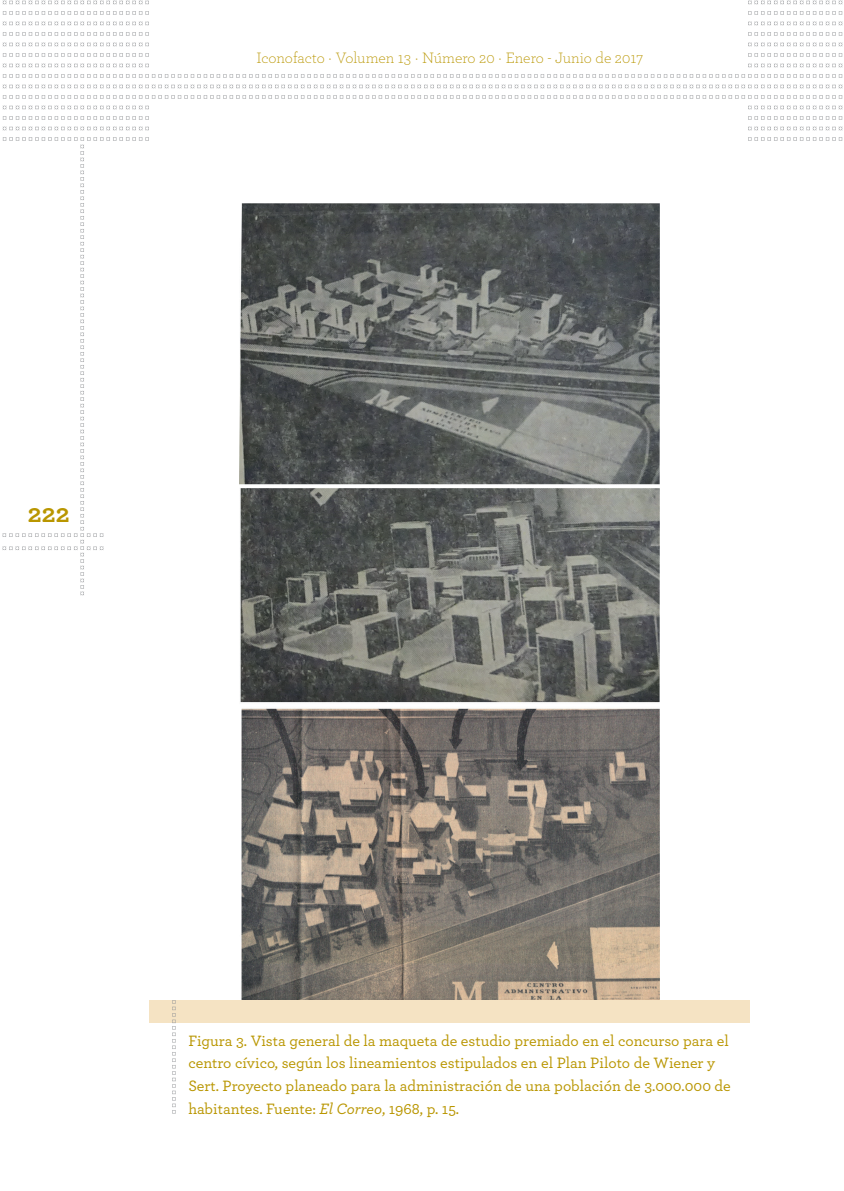
<style>
.page{position:relative;width:844px;height:1191px;background:#fff}
.page>*{position:absolute;margin:0;border:0;box-sizing:border-box;transform-origin:0 0}
.t1{font:700 26.25px "Archer Pro";color:#b99600}
.PIE_DE_FOTO{font:500 15.75px/22.8px "Archer Pro";color:#b99600}
.t2{font:300 15.75px "Archer Pro";color:#b99600}
.s1{font-style:italic}
</style>
<div class="page">
<svg style="left:2px;top:127px;width:840px;height:3px"></svg>
<svg style="left:2px;top:116px;width:840px;height:4px"></svg>
<svg style="left:2px;top:106px;width:840px;height:3px"></svg>
<svg style="left:2px;top:95px;width:840px;height:4px"></svg>
<svg style="left:2px;top:85px;width:840px;height:3px"></svg>
<svg style="left:2px;top:74px;width:840px;height:4px"></svg>
<svg style="left:2px;top:64px;width:840px;height:3px"></svg>
<svg style="left:2px;top:53px;width:840px;height:4px"></svg>
<svg style="left:2px;top:43px;width:840px;height:3px"></svg>
<svg style="left:2px;top:32px;width:840px;height:4px"></svg>
<svg style="left:2px;top:22px;width:840px;height:3px"></svg>
<svg style="left:2px;top:11px;width:840px;height:4px"></svg>
<svg style="left:2px;top:1px;width:840px;height:3px"></svg>
<svg style="left:2px;top:137px;width:840px;height:458px"></svg>
<div style="left:149px;top:103px;width:598px;height:63px;background:#fff"></div>
<div style="left:149px;top:0;width:598px;height:70px;background:#fff"></div>
<img style="left:240px;top:203px;width:419px;height:797px">
<div style="left:149px;top:1000px;width:600px;height:22px;background:#f5e3c3"></div>
<svg style="left:172px;top:1000px;width:4px;height:113px"></svg>
<h1 class="t1" style="left:28px;top:492px;width:43px">222</h1>
<p class="t2" style="left:256px;top:48px;width:388px">Iconofacto · Volumen 13 · Número 20 · Enero - Junio de 2017</p>
<p class="PIE_DE_FOTO" style="left:188px;top:1028px;width:544px">Figura 3. Vista general de la maqueta de estudio premiado en el concurso para el centro cívico, según los lineamientos estipulados en el Plan Piloto de Wiener y Sert. Proyecto planeado para la administración de una población de 3.000.000 de habitantes. Fuente: <span class="s1">El Correo</span>, 1968, p. 15.</p>
</div>
